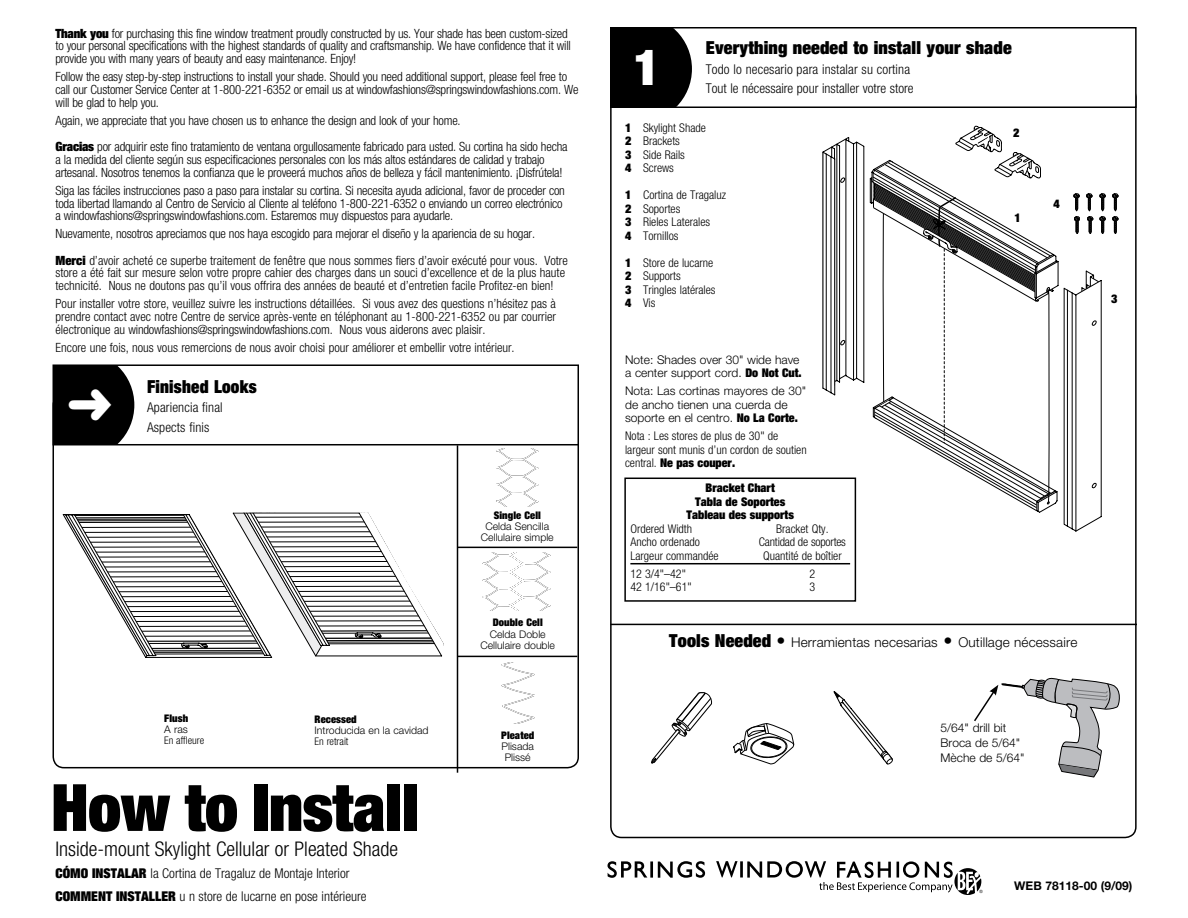
<style>
.page{position:relative;width:1188px;height:918px;background:#fff}
.page>*{position:absolute;margin:0;border:0;box-sizing:border-box;transform-origin:0 0}
.t1{font:900 condensed 65.25px "Helvetica Neue LT Std";letter-spacing:-.005em;color:#000}
.t2{font:900 condensed 49.5px "Helvetica Neue LT Std";color:#fff}
.t3{font:300 condensed 20.25px "Helvetica Neue LT Std";color:#000}
.t4{font:900 condensed 18px "Helvetica Neue LT Std";letter-spacing:.01em;color:#000}
.t5{font:900 condensed 18px "Helvetica Neue LT Std";letter-spacing:.01em;color:#000;scale:.95 1}
.t6{font:300 condensed 13.5px/19.5px "Helvetica Neue LT Std";color:#000}
.t7{font:300 13.5px "Helvetica Neue LT Std";letter-spacing:.01em;color:#000}
.t8{font:300 condensed 12.75px/12.8px "Helvetica Neue LT Std";letter-spacing:-.015em;color:#000}
.t9{font:300 condensed 12px/13.5px "Helvetica Neue LT Std";color:#000}
.t10{font:300 12px/13.5px "Helvetica Neue LT Std";color:#000}
.t11{font:900 condensed 12px/13.5px "Helvetica Neue LT Std";color:#000;text-align:center}
.t12{font:700 12px "Helvetica Neue LT Std";color:#000}
.t13{font:300 10.5px/11.2px "Helvetica Neue LT Std";color:#000;text-align:center}
.t14{font:900 condensed 10.5px "Helvetica Neue LT Std";letter-spacing:.01em;color:#000}
.t15{font:300 condensed 10.5px "Helvetica Neue LT Std";color:#000}
.s1{font-weight:900}
.s2{font-weight:900;font-stretch:condensed}
.s3{font-weight:900;font-stretch:condensed;font-size:18px}
.s4{font-size:18px}
</style>
<div class="page">
<div style="left:53px;top:364px;width:526px;height:81px;border:2px solid #000"></div>
<svg style="left:833px;top:691px;width:60px;height:74px"></svg>
<svg style="left:733px;top:723px;width:62px;height:42px"></svg>
<svg style="left:651px;top:692px;width:61px;height:72px"></svg>
<svg style="left:974px;top:677px;width:146px;height:101px"></svg>
<div style="left:613px;top:30px;width:79px;height:75px;background:#000"></div>
<div style="left:610px;top:27px;width:527px;height:81px;border:2px solid #000"></div>
<hr style="left:610px;top:624px;width:527px;height:1px;background:#000">
<hr style="left:630px;top:563px;width:220px;height:1px;background:#000">
<div style="left:624px;top:478px;width:232px;height:124px;border:2px solid #000"></div>
<svg style="left:1112px;top:193px;width:6px;height:41px"></svg>
<svg style="left:823px;top:126px;width:283px;height:406px"></svg>
<hr style="left:457px;top:445px;width:1px;height:328px;background:#000">
<hr style="left:458px;top:547px;width:119px;height:1px;background:#000">
<hr style="left:458px;top:656px;width:119px;height:1px;background:#000">
<svg style="left:496px;top:448px;width:42px;height:58px"></svg>
<svg style="left:483px;top:553px;width:68px;height:57px"></svg>
<svg style="left:501px;top:662px;width:34px;height:62px"></svg>
<svg style="left:62px;top:512px;width:382px;height:146px"></svg>
<svg style="left:608px;top:861px;width:375px;height:34px"></svg>
<div style="left:53px;top:365px;width:81px;height:80px;background:#000"></div>
<p class="t8" style="left:56px;top:27px;width:517px"><span class="s1">Thank you</span> for purchasing this fine window treatment proudly constructed by us. Your shade has been custom-sized to your personal specifications with the highest standards of quality and craftsmanship. We have confidence that it will provide you with many years of beauty and easy maintenance. Enjoy!</p>
<p class="t8" style="left:56px;top:70px;width:525px">Follow the easy step-by-step instructions to install your shade. Should you need additional support, please feel free to call our Customer Service Center at 1-800-221-6352 or email us at windowfashions@springswindowfashions.com. We will be glad to help you.</p>
<p class="t8" style="left:56px;top:107px;width:514px;line-height:26.2px">Again, we appreciate that you have chosen us to enhance the design and look of your home.<br><span class="s1">Gracias</span> por adquirir este fino tratamiento de ventana orgullosamente fabricado para usted. Su cortina ha sido hecha</p>
<p class="t8" style="left:56px;top:153px;width:509px">a la medida del cliente según sus especificaciones personales con los más altos estándares de calidad y trabajo artesanal. Nosotros tenemos la confianza que le proveerá muchos años de belleza y fácil mantenimiento. ¡Disfrútela!</p>
<p class="t8" style="left:56px;top:184px;width:511px">Siga las fáciles instrucciones paso a paso para instalar su cortina. Si necesita ayuda adicional, favor de proceder con toda libertad llamando al Centro de Servicio al Cliente al teléfono 1-800-221-6352 o enviando un correo electrónico a windowfashions@springswindowfashions.com. Estaremos muy dispuestos para ayudarle.</p>
<p class="t8" style="left:56px;top:221px;width:514px;line-height:26.2px">Nuevamente, nosotros apreciamos que nos haya escogido para mejorar el diseño y la apariencia de su hogar.<br><span class="s1">Merci</span> d’avoir acheté ce superbe traitement de fenêtre que nous sommes fiers d’avoir exécuté pour vous. Votre</p>
<p class="t8" style="left:56px;top:266px;width:511px">store a été fait sur mesure selon votre propre cahier des charges dans un souci d’excellence et de la plus haute technicité. Nous ne doutons pas qu’il vous offrira des années de beauté et d’entretien facile Profitez-en bien!</p>
<p class="t8" style="left:56px;top:297px;width:502px;text-align:justify">Pour installer votre store, veuillez suivre les instructions détaillées. Si vous avez des questions n’hésitez pas à prendre contact avec notre Centre de service après-vente en téléphonant au 1-800-221-6352 ou par courrier électronique au windowfashions@springswindowfashions.com. Nous vous aiderons avec plaisir.</p>
<p class="t8" style="left:56px;top:341px;width:461px">Encore une fois, nous vous remercions de nous avoir choisi pour améliorer et embellir votre intérieur.</p>
<h3 class="t5" style="left:147px;top:375px;width:117px">Finished Looks</h3>
<p class="t6" style="left:147px;top:398px;width:77px">Apariencia final<br>Aspects finis</p>
<p class="t14" style="left:164px;top:712px;width:25px">Flush</p>
<p class="t13" style="left:164px;top:724px;width:25px">A ras</p>
<p class="t15" style="left:164px;top:735px;width:42px">En affleure</p>
<p class="t14" style="left:315px;top:713px;width:44px">Recessed</p>
<p class="t13" style="left:315px;top:725px;width:116px">Introducida en la cavidad</p>
<p class="t15" style="left:315px;top:736px;width:35px">En retrait</p>
<h1 class="t1" style="left:51px;top:766px;width:369px">How to Install</h1>
<h3 class="t3" style="left:56px;top:837px;width:344px">Inside-mount Skylight Cellular or Pleated Shade</h3>
<p class="t6" style="left:56px;top:862px;width:296px;line-height:22.5px"><span class="s1">Cómo instalar</span> la Cortina de Tragaluz de Montaje Interior<br><span class="s1">Comme</span></p>
<p class="t6" style="left:98px;top:886px;width:270px"><span class="s1">nt installer</span> u n store de lucarne en pose intérieure</p>
<p class="t14" style="left:494px;top:508px;width:49px">Single Cell</p>
<p class="t13" style="left:481px;top:520px;width:74px">Celda Sencilla<br>Cellulaire simple</p>
<p class="t14" style="left:493px;top:616px;width:52px">Double Cell</p>
<p class="t13" style="left:480px;top:628px;width:76px">Celda Doble<br>Cellulaire double</p>
<p class="t14" style="left:501px;top:728px;width:35px">Pleated</p>
<p class="t13" style="left:501px;top:741px;width:34px">Plisada<br>Plissé</p>
<h2 class="t2" style="left:634px;top:36px;width:27px">1</h2>
<h3 class="t4" style="left:706px;top:36px;width:307px">Everything needed to install your shade</h3>
<p class="t6" style="left:706px;top:59px;width:209px">Todo lo necesario para instalar su cortina<br>Tout le nécessaire pour installer votre store</p>
<p class="t9" style="left:625px;top:120px;width:82px"><span class="s1">1</span> Skylight Shade<br><span class="s1">2</span> Brackets<br><span class="s1">3</span> Side Rails<br><span class="s1">4</span> Screws</p>
<p class="t9" style="left:625px;top:188px;width:102px"><span class="s1">1</span> Cortina de Tragaluz<br><span class="s1">2</span> Soportes<br><span class="s1">3</span> Rieles Laterales<br><span class="s1">4</span> Tornillos</p>
<p class="t9" style="left:625px;top:255px;width:92px"><span class="s1">1</span> Store de lucarne<br><span class="s1">2</span> Supports<br><span class="s1">3</span> Tringles latérales<br><span class="s1">4</span> Vis</p>
<p class="t10" style="left:625px;top:353px;width:178px">Note: Shades over 30" wide have a center support cord. <span class="s2">Do Not Cut.</span></p>
<p class="t10" style="left:625px;top:384px;width:183px">Nota: Las cortinas mayores de 30" de ancho tienen una cuerda de soporte en el centro. <span class="s2">No La Corte.</span></p>
<p class="t9" style="left:625px;top:429px;width:183px">Nota : Les stores de plus de 30" de largeur sont munis d’un cordon de soutien central. <span class="s1">Ne pas couper.</span></p>
<p class="t11" style="left:687px;top:481px;width:109px">Bracket Chart<br>Tabla de Soportes<br>Tableau des supports</p>
<p class="t9" style="left:630px;top:522px;width:63px">Ordered Width</p>
<p class="t9" style="left:776px;top:522px;width:54px">Bracket Qty.</p>
<p class="t9" style="left:630px;top:535px;width:71px">Ancho ordenado</p>
<p class="t9" style="left:759px;top:535px;width:89px">Cantidad de soportes</p>
<p class="t9" style="left:630px;top:549px;width:90px">Largeur commandée</p>
<p class="t9" style="left:763px;top:549px;width:80px">Quantité de boîtier</p>
<p class="t9" style="left:630px;top:567px;width:57px">12 3/4"–42"</p>
<p class="t9" style="left:809px;top:567px;width:7px">2</p>
<p class="t9" style="left:630px;top:580px;width:63px">42 1/16"–61"</p>
<p class="t9" style="left:809px;top:580px;width:7px">3</p>
<p class="t11" style="left:1013px;top:126px;width:8px">2</p>
<p class="t11" style="left:1014px;top:210px;width:8px">1</p>
<p class="t11" style="left:1053px;top:197px;width:8px">4</p>
<p class="t7" style="left:669px;top:634px;width:410px"><span class="s3">Tools Needed •</span> Herramientas necesarias <span class="s4">•</span> Outillage nécessaire</p>
<p class="t10" style="left:941px;top:720px;width:86px;line-height:15px">5/64" drill bit<br>Broca de 5/64"<br>Mèche de 5/64"</p>
<p class="t11" style="left:1111px;top:291px;width:8px">3</p>
<p class="t12" style="left:1014px;top:878px;width:120px">WEB 78118-00 (9/09)</p>
</div>
